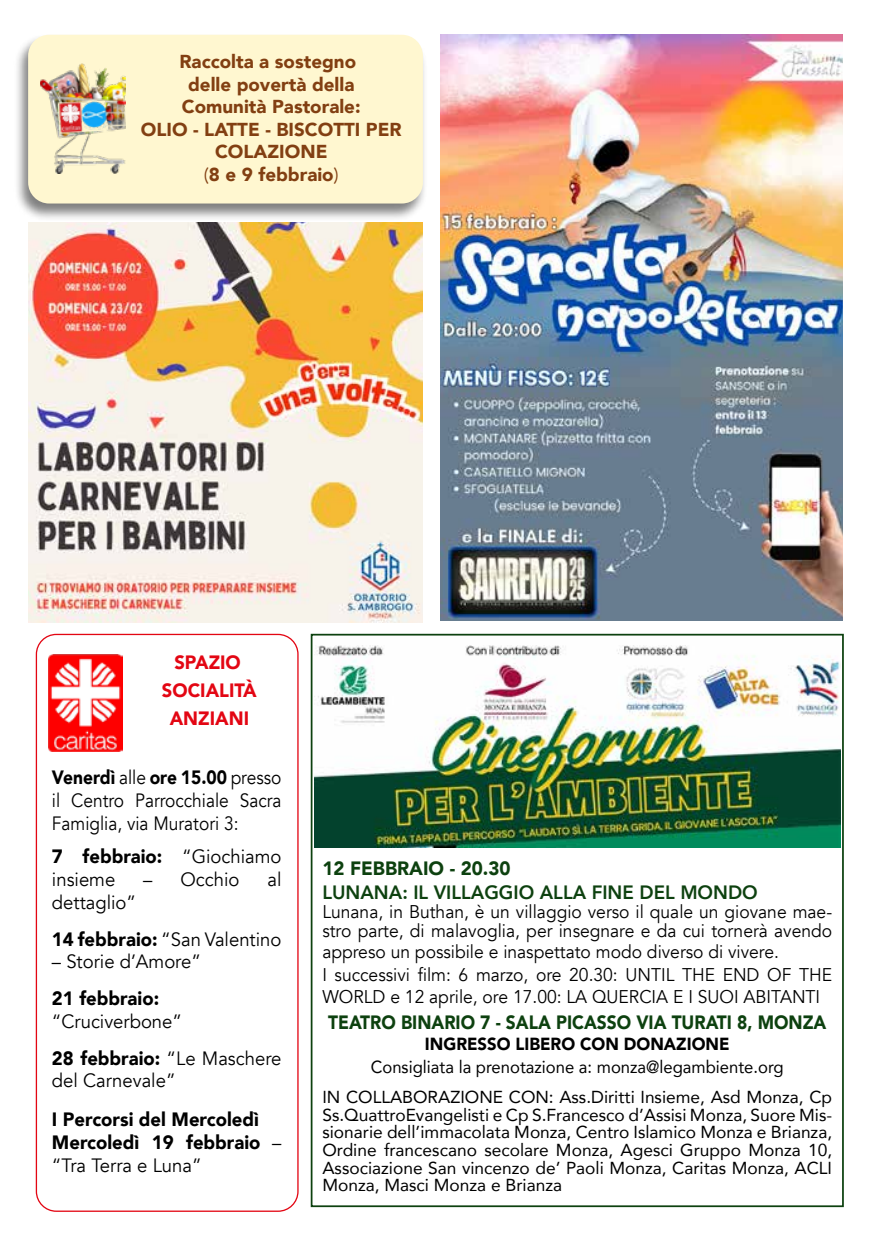
<style>
.page{position:relative;width:874px;height:1241px;background:#fff}
.page>*{position:absolute;margin:0;border:0;box-sizing:border-box;transform-origin:0 0}
.t1{font:19.25px/36.8px "Avenir";color:#000;scale:.96 1}
.t2{font:19.25px/23.1px "Avenir";color:#000;text-align:justify;scale:.9 1}
.t3{font:900 19.25px/22.8px "Avenir";color:#000;scale:.96 1}
.t4{font:900 19.25px "Avenir";color:#0d410f;scale:.9 1}
.t5{font:800 19.25px "Avenir";color:#0d410f}
.t6{font:900 19.25px/28px "Avenir";color:#e30613;text-align:center;scale:.95 1}
.t7{font:900 19.25px "Avenir";color:#0d410f}
.t8{font:900 18.72px/22.4px "Avenir";color:#823f12;text-align:center}
.t9{font:18.38px/22.4px "Avenir";color:#000;scale:.95 1}
.t10{font:17.5px "Avenir";color:#000;scale:.95 1}
.t11{font:900 17.5px "Avenir";color:#000;scale:.95 1}
.t12{font:17.32px/17.5px "Avenir";color:#000;text-align:justify}
.s1{font-weight:400}
.s2{font-weight:900}
</style>
<div class="page">
<img style="left:28px;top:222px;width:394px;height:401px">
<div style="left:14px;top:34px;width:413px;height:187px;background:#000;opacity:.5"></div>
<div style="left:28px;top:35px;width:394px;height:168px;background:#fff7d0;border-radius:21px"></div>
<img style="left:41px;top:63px;width:84px;height:110px">
<div style="left:36px;top:633px;width:262px;height:578px;border:1px solid #e30613;border-radius:20px"></div>
<img style="left:48px;top:654px;width:74px;height:97px">
<img style="left:440px;top:35px;width:402px;height:585px">
<img style="left:314px;top:645px;width:526px;height:202px">
<div style="left:310px;top:633px;width:533px;height:573px;border:2px solid #0d410f"></div>
<p class="t8" style="left:141px;top:50px;width:262px">Raccolta a sostegno<br>delle povertà della<br>Comunità Pastorale:<br>OLIO - LATTE - BISCOTTI PER<br>COLAZIONE<br><span class="s1">(</span>8 e 9 febbraio<span class="s1">)</span></p>
<p class="t6" style="left:162px;top:648px;width:101px">SPAZIO<br>SOCIALITÀ<br>ANZIANI</p>
<p class="t2" style="left:52px;top:765px;width:256px"><span class="s2">Venerdì</span> alle <span class="s2">ore 15.00</span> presso il Centro Parrocchiale Sacra Famiglia, via Muratori 3:</p>
<p class="t1" style="left:52px;top:845px;width:240px;line-height:22.8px"><span class="s2">7 febbraio:</span> “Giochiamo insieme</p>
<p class="t1" style="left:143px;top:861px;width:102px">– Occhio</p>
<p class="t1" style="left:267px;top:861px;width:16px">al</p>
<p class="t1" style="left:52px;top:884px;width:240px">dettaglio”<br><span class="s2">14 febbraio:</span> “San Valentino</p>
<p class="t1" style="left:52px;top:943px;width:157px">– Storie d’Amore”</p>
<p class="t3" style="left:52px;top:986px;width:113px">21 febbraio:</p>
<p class="t1" style="left:52px;top:1003px;width:240px">“Cruciverbone”<br><span class="s2">28 febbraio:</span> “Le Maschere</p>
<p class="t1" style="left:52px;top:1062px;width:130px">del Carnevale”</p>
<p class="t3" style="left:52px;top:1107px;width:240px">I Percorsi del Mercoledì<br>Mercoledì 19 febbraio <span class="s1">– “Tra Terra e Luna”</span></p>
<p class="t7" style="left:322px;top:852px;width:189px">12 FEBBRAIO - 20.30</p>
<p class="t5" style="left:322px;top:876px;width:436px">LUNANA: IL VILLAGGIO ALLA FINE DEL MONDO</p>
<p class="t9" style="left:322px;top:902px;width:537px;line-height:19.2px">Lunana, in Buthan, è un villaggio verso il quale un giovane mae&shy;stro parte, di malavoglia, per insegnare e da cui tornerà avendo</p>
<p class="t9" style="left:322px;top:940px;width:537px">appreso un possibile e inaspettato modo diverso di vivere.<br>I successivi film: 6 marzo, ore 20.30: UNTIL THE END OF THE<br>WORLD e 12 aprile, ore 17.00: LA QUERCIA E I SUOI ABITANTI</p>
<p class="t4" style="left:328px;top:1005px;width:555px">TEATRO BINARIO 7 - SALA PICASSO VIA TURATI 8, MONZA</p>
<p class="t11" style="left:424px;top:1028px;width:322px">INGRESSO LIBERO CON DONAZIONE</p>
<p class="t10" style="left:370px;top:1052px;width:436px">Consigliata la prenotazione a: monza@legambiente.org</p>
<p class="t12" style="left:322px;top:1087px;width:511px">IN COLLABORAZIONE CON: Ass.Diritti Insieme, Asd Monza, Cp Ss.QuattroEvangelisti e Cp S.Francesco d’Assisi Monza, Suore Mis&shy;sionarie dell’immacolata Monza, Centro Islamico Monza e Brianza, Ordine francescano secolare Monza, Agesci Gruppo Monza 10, Associazione San vincenzo de’ Paoli Monza, Caritas Monza, ACLI Monza, Masci Monza e Brianza</p>
</div>
